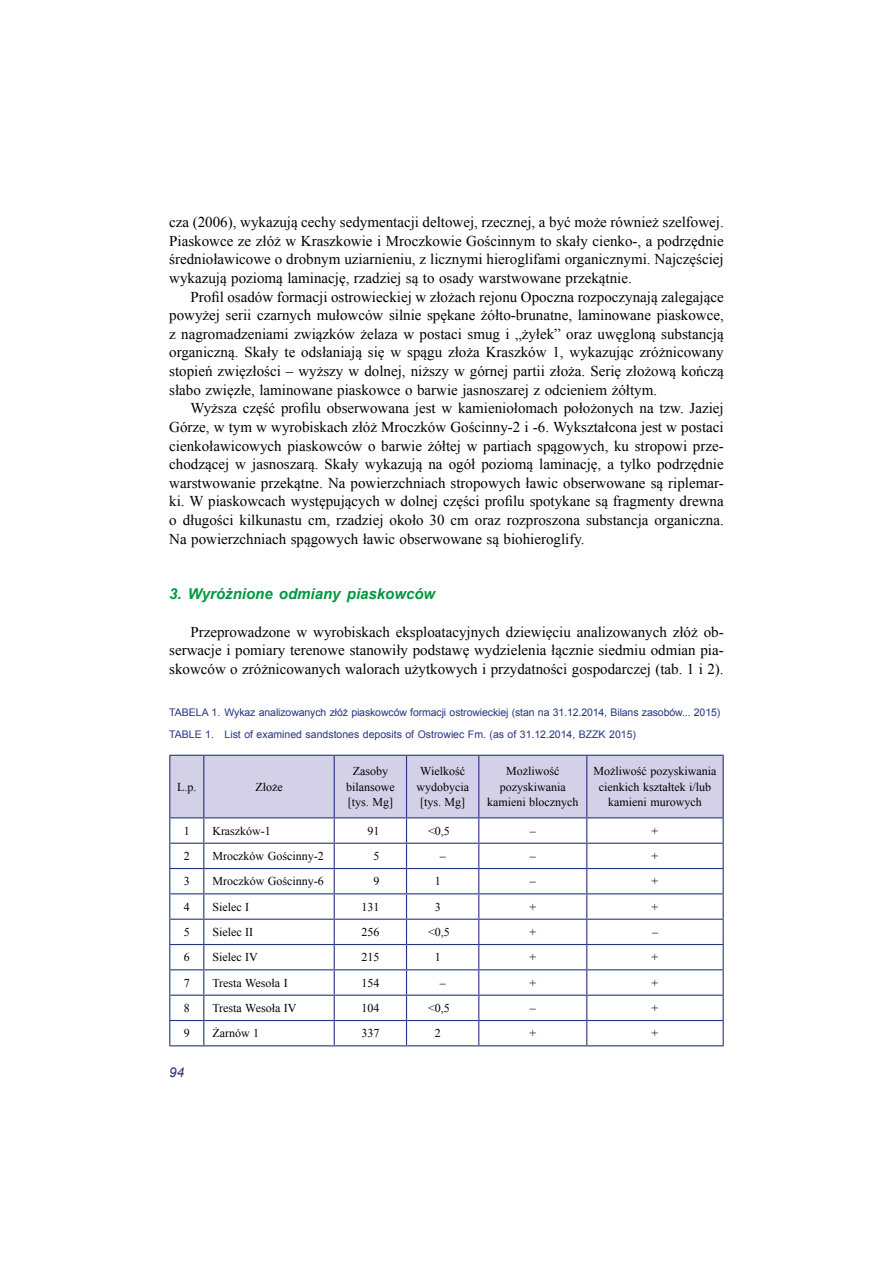
<style>
.page{position:relative;width:893px;height:1263px;background:#fff}
.page>*{position:absolute;margin:0;border:0;box-sizing:border-box;transform-origin:0 0}
.t1{font:15px/18.6px "Times New Roman";color:#000;text-align:justify}
.t2{font:italic 700 15px "Arial";color:#009840}
.t3{font:italic 13.5px "Arial";color:#283583}
.t4{font:12px/15.6px "Times New Roman";color:#000;text-align:center}
.t5{font:10.5px/22px "Arial";letter-spacing:-.01em;color:#283583}
</style>
<div class="page">
<svg style="left:169px;top:755px;width:555px;height:290px"></svg>
<hr style="left:169px;top:1045px;width:35px;height:1px;background:#283583">
<hr style="left:204px;top:1045px;width:130px;height:1px;background:#283583">
<hr style="left:334px;top:1045px;width:72px;height:1px;background:#283583">
<hr style="left:406px;top:1045px;width:73px;height:1px;background:#283583">
<hr style="left:479px;top:1045px;width:108px;height:1px;background:#283583">
<hr style="left:587px;top:1045px;width:137px;height:1px;background:#283583">
<p class="t1" style="left:169px;top:213px;width:556px">cza (2006), wykazują cechy sedymentacji deltowej, rzecznej, a być może również szelfowej.<br>Piaskowce ze złóż w Kraszkowie i Mroczkowie Gościnnym to skały cienko-, a podrzędnie średnioławicowe o drobnym uziarnieniu, z licznymi hieroglifami organicznymi. Najczęściej wykazują poziomą laminację, rzadziej są to osady warstwowane przekątnie.</p>
<p class="t1" style="left:169px;top:287px;width:556px;text-indent:21px">Profil osadów formacji ostrowieckiej w złożach rejonu Opoczna rozpoczynają zalegające powyżej serii czarnych mułowców silnie spękane żółto-brunatne, laminowane piaskowce, z nagromadzeniami związków żelaza w postaci smug i „żyłek” oraz uwęgloną substancją organiczną. Skały te odsłaniają się w spągu złoża Kraszków 1, wykazując zróżnicowany stopień zwięzłości – wyższy w dolnej, niższy w górnej partii złoża. Serię złożową kończą słabo zwięzłe, laminowane piaskowce o barwie jasnoszarej z odcieniem żółtym.</p>
<p class="t1" style="left:169px;top:399px;width:556px;text-indent:21px">Wyższa część profilu obserwowana jest w kamieniołomach położonych na tzw. Jaziej Górze, w tym w wyrobiskach złóż Mroczków Gościnny-2 i -6. Wykształcona jest w postaci cienkoławicowych piaskowców o barwie żółtej w partiach spągowych, ku stropowi prze&shy;chodzącej w jasnoszarą. Skały wykazują na ogół poziomą laminację, a tylko podrzędnie warstwowanie przekątne. Na powierzchniach stropowych ławic obserwowane są riplemar&shy;ki. W piaskowcach występujących w dolnej części profilu spotykane są fragmenty drewna o długości kilkunastu cm, rzadziej około 30 cm oraz rozproszona substancja organiczna.<br>Na powierzchniach spągowych ławic obserwowane są biohieroglify.</p>
<p class="t2" style="left:169px;top:584px;width:268px">3. Wyróżnione odmiany piaskowców</p>
<p class="t1" style="left:169px;top:622px;width:556px;text-indent:21px">Przeprowadzone w wyrobiskach eksploatacyjnych dziewięciu analizowanych złóż ob&shy;serwacje i pomiary terenowe stanowiły podstawę wydzielenia łącznie siedmiu odmian pia&shy;skowców o zróżnicowanych walorach użytkowych i przydatności gospodarczej (tab. 1 i 2).</p>
<p class="t5" style="left:169px;top:701px;width:553px">Tabela 1. Wykaz analizowanych złóż piaskowców formacji ostrowieckiej (stan na 31.12.2014, Bilans zasobów... 2015)<br>Table 1. List of examined sandstones deposits of Ostrowiec Fm. (as of 31.12.2014, BZZK 2015)</p>
<p class="t4" style="left:177px;top:779px;width:21px">L.p.</p>
<p class="t4" style="left:255px;top:779px;width:29px">Złoże</p>
<p class="t4" style="left:346px;top:763px;width:50px">Zasoby bilansowe [tys. Mg]</p>
<p class="t4" style="left:416px;top:763px;width:54px">Wielkość wydobycia [tys. Mg]</p>
<p class="t4" style="left:487px;top:763px;width:93px">Możliwość pozyskiwania kamieni blocznych</p>
<p class="t4" style="left:593px;top:763px;width:124px">Możliwość pozyskiwania cienkich kształtek i/lub kamieni murowych</p>
<p class="t4" style="left:184px;top:823px;width:7px">1</p>
<p class="t4" style="left:212px;top:823px;width:60px">Kraszków-1</p>
<p class="t4" style="left:367px;top:823px;width:13px">91</p>
<p class="t4" style="left:428px;top:823px;width:23px">&lt;0,5</p>
<p class="t4" style="left:530px;top:823px;width:7px">–</p>
<p class="t4" style="left:652px;top:823px;width:8px">+</p>
<p class="t4" style="left:184px;top:848px;width:7px">2</p>
<p class="t4" style="left:212px;top:848px;width:113px">Mroczków Gościnny-2</p>
<p class="t4" style="left:373px;top:848px;width:7px">5</p>
<p class="t4" style="left:440px;top:848px;width:7px">–</p>
<p class="t4" style="left:530px;top:848px;width:7px">–</p>
<p class="t4" style="left:652px;top:848px;width:8px">+</p>
<p class="t4" style="left:184px;top:873px;width:7px">3</p>
<p class="t4" style="left:212px;top:873px;width:113px">Mroczków Gościnny-6</p>
<p class="t4" style="left:373px;top:873px;width:7px">9</p>
<p class="t4" style="left:435px;top:873px;width:7px">1</p>
<p class="t4" style="left:530px;top:873px;width:7px">–</p>
<p class="t4" style="left:652px;top:873px;width:8px">+</p>
<p class="t4" style="left:184px;top:899px;width:7px">4</p>
<p class="t4" style="left:212px;top:899px;width:38px">Sielec I</p>
<p class="t4" style="left:361px;top:899px;width:19px">131</p>
<p class="t4" style="left:435px;top:899px;width:7px">3</p>
<p class="t4" style="left:529px;top:899px;width:8px">+</p>
<p class="t4" style="left:652px;top:899px;width:8px">+</p>
<p class="t4" style="left:184px;top:924px;width:7px">5</p>
<p class="t4" style="left:212px;top:924px;width:42px">Sielec II</p>
<p class="t4" style="left:361px;top:924px;width:19px">256</p>
<p class="t4" style="left:428px;top:924px;width:23px">&lt;0,5</p>
<p class="t4" style="left:529px;top:924px;width:8px">+</p>
<p class="t4" style="left:652px;top:924px;width:7px">–</p>
<p class="t4" style="left:184px;top:949px;width:7px">6</p>
<p class="t4" style="left:212px;top:949px;width:47px">Sielec IV</p>
<p class="t4" style="left:361px;top:949px;width:19px">215</p>
<p class="t4" style="left:435px;top:949px;width:7px">1</p>
<p class="t4" style="left:529px;top:949px;width:8px">+</p>
<p class="t4" style="left:652px;top:949px;width:8px">+</p>
<p class="t4" style="left:184px;top:975px;width:7px">7</p>
<p class="t4" style="left:212px;top:975px;width:77px">Tresta Wesoła I</p>
<p class="t4" style="left:361px;top:975px;width:19px">154</p>
<p class="t4" style="left:440px;top:975px;width:7px">–</p>
<p class="t4" style="left:529px;top:975px;width:8px">+</p>
<p class="t4" style="left:652px;top:975px;width:8px">+</p>
<p class="t4" style="left:184px;top:1000px;width:7px">8</p>
<p class="t4" style="left:212px;top:1000px;width:86px">Tresta Wesoła IV</p>
<p class="t4" style="left:361px;top:1000px;width:19px">104</p>
<p class="t4" style="left:428px;top:1000px;width:23px">&lt;0,5</p>
<p class="t4" style="left:530px;top:1000px;width:7px">–</p>
<p class="t4" style="left:652px;top:1000px;width:8px">+</p>
<p class="t4" style="left:184px;top:1025px;width:7px">9</p>
<p class="t4" style="left:212px;top:1025px;width:48px">Żarnów 1</p>
<p class="t4" style="left:361px;top:1025px;width:19px">337</p>
<p class="t4" style="left:435px;top:1025px;width:7px">2</p>
<p class="t4" style="left:529px;top:1025px;width:8px">+</p>
<p class="t4" style="left:652px;top:1025px;width:8px">+</p>
<p class="t3" style="left:169px;top:1064px;width:17px">94</p>
</div>
